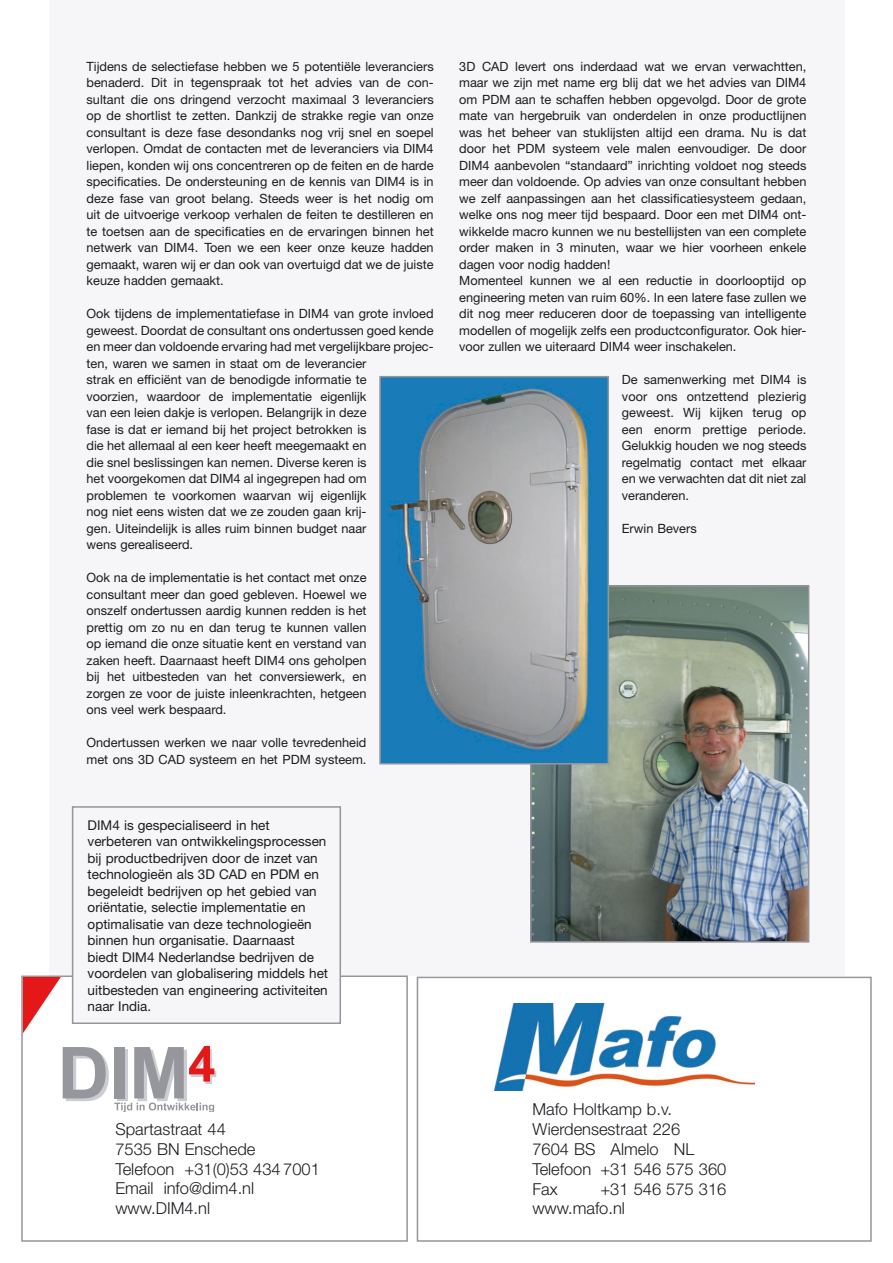
<style>
.page{position:relative;width:893px;height:1263px;background:#fff}
.page>*{position:absolute;margin:0;border:0;box-sizing:border-box;transform-origin:0 0}
.t1{font:700 71.7px "Arial";color:#cccdd3}
.t2{font:300 16.5px/19.8px "Helvetica Neue";color:#1b1c20}
.t3{font:13.5px/16.5px "Helvetica Neue";color:#1b1c20}
.t4{font:12.75px/16.5px "Helvetica Neue";color:#1b1c20;text-align:justify}
</style>
<div class="page">
<div style="left:49px;top:0;width:795px;height:976px;background:#f6f6f8"></div>
<svg style="left:24px;top:978px;width:36px;height:54px"></svg>
<div style="left:21px;top:975px;width:387px;height:267px;border:2px solid #95969c"></div>
<div style="left:34px;top:1028px;width:211px;height:83px;background:#fff"></div>
<svg style="left:63px;top:1047px;width:43px;height:51px"></svg>
<svg style="left:114px;top:1046px;width:100px;height:65px"></svg>
<div style="left:417px;top:977px;width:455px;height:265px;border:2px solid #95969c"></div>
<img style="left:494px;top:1003px;width:260px;height:88px">
<div style="left:73px;top:807px;width:267px;height:216px;background:#f6f6f8"></div>
<div style="left:72px;top:806px;width:269px;height:218px;border:2px solid #95969c"></div>
<img style="left:533px;top:588px;width:273px;height:352px">
<div style="left:530px;top:585px;width:279px;height:358px;border:2px solid #95969c"></div>
<img style="left:382px;top:379px;width:224px;height:382px">
<div style="left:379px;top:376px;width:230px;height:388px;border:2px solid #95969c"></div>
<p class="t4" style="left:87px;top:58px;width:349px">Tijdens de selectiefase hebben we 5 potentiële leveranciers benaderd. Dit in tegenspraak tot het advies van de con&shy;sultant die ons dringend verzocht maximaal 3 leveranciers op de shortlist te zetten. Dankzij de strakke regie van onze consultant is deze fase desondanks nog vrij snel en soepel verlopen. Omdat de contacten met de leveranciers via DIM4 liepen, konden wij ons concentreren op de feiten en de harde specificaties. De ondersteuning en de kennis van DIM4 is in deze fase van groot belang. Steeds weer is het nodig om uit de uitvoerige verkoop verhalen de feiten te destilleren en te toetsen aan de specificaties en de ervaringen binnen het netwerk van DIM4. Toen we een keer onze keuze hadden gemaakt, waren wij er dan ook van overtuigd dat we de juiste keuze hadden gemaakt.</p>
<p class="t4" style="left:87px;top:305px;width:349px;text-align:left">Ook tijdens de implementatiefase in DIM4 van grote invloed geweest. Doordat de consultant ons ondertussen goed kende en meer dan voldoende ervaring had met vergelijkbare projec&shy;ten, waren we samen in staat om de leverancier<br>strak en efficiënt van de benodigde informatie te<br>voorzien, waardoor de implementatie eigenlijk<br>van een leien dakje is verlopen. Belangrijk in deze<br>fase is dat er iemand bij het project betrokken is<br>die het allemaal al een keer heeft meegemaakt en<br>die snel beslissingen kan nemen. Diverse keren is<br>het voorgekomen dat DIM4 al ingegrepen had om<br>problemen te voorkomen waarvan wij eigenlijk<br>nog niet eens wisten dat we ze zouden gaan krij-<br>gen. Uiteindelijk is alles ruim binnen budget naar<br>wens gerealiseerd.</p>
<p class="t4" style="left:87px;top:569px;width:282px">Ook na de implementatie is het contact met onze consultant meer dan goed gebleven. Hoewel we onszelf ondertussen aardig kunnen redden is het prettig om zo nu en dan terug te kunnen vallen op iemand die onze situatie kent en verstand van zaken heeft. Daarnaast heeft DIM4 ons geholpen bij het uitbesteden van het conversiewerk, en zorgen ze voor de juiste inleenkrachten, hetgeen ons veel werk bespaard.</p>
<p class="t4" style="left:87px;top:734px;width:281px">Ondertussen werken we naar volle tevredenheid met ons 3D CAD systeem en het PDM systeem.</p>
<p class="t3" style="left:88px;top:816px;width:242px">DIM4 is gespecialiseerd in het verbeteren van ontwikkelingsprocessen bij productbedrijven door de inzet van technologieën als 3D CAD en PDM en begeleidt bedrijven op het gebied van oriëntatie, selectie implementatie en optimalisatie van deze technologieën binnen hun organisatie. Daarnaast biedt DIM4 Nederlandse bedrijven de voordelen van globalisering middels het uitbesteden van engineering activiteiten naar India.</p>
<h1 class="t1" style="left:61px;top:1036px;width:158px">DIM<sup>4</sup></h1>
<p class="t2" style="left:115px;top:1119px;width:206px">Spartastraat 44<br>7535 BN Enschede<br>Telefoon +31(0)53 434 7001<br>Email info@dim4.nl www.DIM4.nl</p>
<p class="t4" style="left:459px;top:58px;width:349px;text-align:left">3D CAD levert ons inderdaad wat we ervan verwachtten, maar we zijn met name erg blij dat we het advies van DIM4 om PDM aan te schaffen hebben opgevolgd. Door de grote mate van hergebruik van onderdelen in onze productlijnen was het beheer van stuklijsten altijd een drama. Nu is dat door het PDM systeem vele malen eenvoudiger. De door DIM4 aanbevolen “standaard” inrichting voldoet nog steeds meer dan voldoende. Op advies van onze consultant hebben we zelf aanpassingen aan het classificatiesysteem gedaan, welke ons nog meer tijd bespaard. Door een met DIM4 ont&shy;wikkelde macro kunnen we nu bestellijsten van een complete order maken in 3 minuten, waar we hier voorheen enkele dagen voor nodig hadden!<br>Momenteel kunnen we al een reductie in doorlooptijd op engineering meten van ruim 60%. In een latere fase zullen we dit nog meer reduceren door de toepassing van intelligente modellen of mogelijk zelfs een productconfigurator. Ook hier&shy;voor zullen we uiteraard DIM4 weer inschakelen.</p>
<p class="t4" style="left:622px;top:371px;width:186px">De samenwerking met DIM4 is voor ons ontzettend plezierig geweest. Wij kijken terug op een enorm prettige periode.<br>Gelukkig houden we nog steeds regelmatig contact met elkaar en we verwachten dat dit niet zal veranderen.</p>
<p class="t4" style="left:622px;top:520px;width:76px">Erwin Bevers</p>
<p class="t2" style="left:532px;top:1099px;width:195px">Mafo Holtkamp b.v.<br>Wierdensestraat 226<br>7604 BS Almelo NL<br>Telefoon +31 546 575 360<br>Fax</p>
<p class="t2" style="left:532px;top:1178px;width:195px;text-indent:68px">+31 546 575 316 www.mafo.nl</p>
</div>
